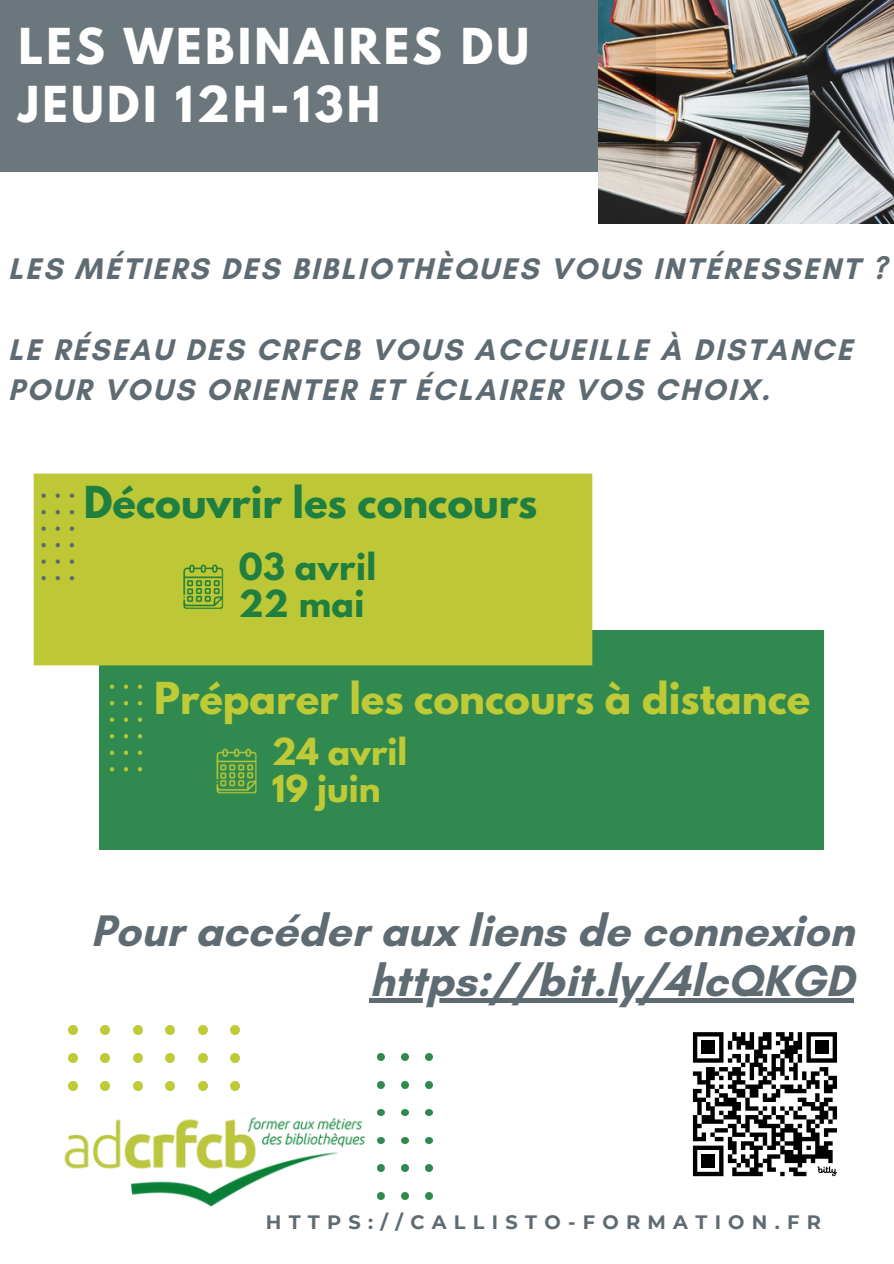
<style>
.page{position:relative;width:894px;height:1264px;background:#fff}
.page>*{position:absolute;margin:0;border:0;box-sizing:border-box;transform-origin:0 0}
.t1{font:700 45px "Glacial Indifference";color:#5f6b72}
.t2{font:700 43.8px/58.5px "League Spartan";letter-spacing:.075em;color:#fff}
.t3{font:700 39px "League Spartan";color:#bfca37}
.t4{font:700 39px "League Spartan";color:#1e7f40}
.t5{font:700 33px/37.2px "League Spartan";color:#bfca37}
.t6{font:700 33px/37.2px "League Spartan";letter-spacing:.015em;color:#1e7f40}
.t7{font:700 30.3px/40.5px "Glacial Indifference";letter-spacing:.075em;color:#5f6b72}
.t8{font:700 19.35px "Montserrat";letter-spacing:.375em;color:#5f6b72}
</style>
<div class="page">
<svg style="left:377px;top:1053px;width:7px;height:7px"></svg>
<svg style="left:377px;top:1081px;width:7px;height:7px"></svg>
<svg style="left:377px;top:1109px;width:7px;height:6px"></svg>
<svg style="left:377px;top:1137px;width:7px;height:6px"></svg>
<svg style="left:377px;top:1164px;width:7px;height:7px"></svg>
<svg style="left:377px;top:1192px;width:7px;height:7px"></svg>
<svg style="left:401px;top:1081px;width:7px;height:7px"></svg>
<svg style="left:401px;top:1164px;width:7px;height:7px"></svg>
<svg style="left:401px;top:1192px;width:7px;height:7px"></svg>
<svg style="left:401px;top:1109px;width:7px;height:6px"></svg>
<svg style="left:401px;top:1137px;width:7px;height:6px"></svg>
<svg style="left:401px;top:1053px;width:7px;height:7px"></svg>
<div style="left:0;top:0;width:655px;height:172px;background:#6c777d"></div>
<div style="left:99px;top:630px;width:724px;height:220px;background:#30894f"></div>
<svg style="left:425px;top:1109px;width:7px;height:6px"></svg>
<svg style="left:425px;top:1137px;width:7px;height:6px"></svg>
<svg style="left:425px;top:1164px;width:7px;height:7px"></svg>
<svg style="left:425px;top:1192px;width:7px;height:7px"></svg>
<svg style="left:425px;top:1053px;width:7px;height:7px"></svg>
<svg style="left:425px;top:1081px;width:7px;height:7px"></svg>
<img style="left:598px;top:0;width:295px;height:223px">
<svg style="left:68px;top:1025px;width:9px;height:9px"></svg>
<svg style="left:68px;top:1053px;width:9px;height:9px"></svg>
<svg style="left:68px;top:1081px;width:9px;height:9px"></svg>
<svg style="left:101px;top:1025px;width:9px;height:9px"></svg>
<svg style="left:101px;top:1053px;width:9px;height:9px"></svg>
<svg style="left:101px;top:1081px;width:9px;height:9px"></svg>
<svg style="left:133px;top:1025px;width:9px;height:9px"></svg>
<svg style="left:133px;top:1053px;width:9px;height:9px"></svg>
<svg style="left:133px;top:1081px;width:9px;height:9px"></svg>
<img style="left:109px;top:684px;width:34px;height:88px">
<svg style="left:166px;top:1025px;width:9px;height:9px"></svg>
<svg style="left:166px;top:1053px;width:9px;height:9px"></svg>
<svg style="left:166px;top:1081px;width:9px;height:9px"></svg>
<svg style="left:198px;top:1025px;width:9px;height:9px"></svg>
<svg style="left:198px;top:1053px;width:9px;height:9px"></svg>
<svg style="left:198px;top:1081px;width:9px;height:9px"></svg>
<div style="left:33px;top:473px;width:560px;height:193px;background:#bec837"></div>
<svg style="left:231px;top:1025px;width:9px;height:9px"></svg>
<svg style="left:231px;top:1053px;width:9px;height:9px"></svg>
<svg style="left:231px;top:1081px;width:9px;height:9px"></svg>
<img style="left:216px;top:748px;width:41px;height:46px">
<img style="left:64px;top:1117px;width:302px;height:90px">
<svg style="left:692px;top:1032px;width:144px;height:144px"></svg>
<div style="left:701px;top:1154px;width:13px;height:13px;background:#000"></div>
<hr style="left:369px;top:998px;width:484px;height:4px;background:#5f6b72">
<p class="t2" style="left:18px;top:23px;width:512px">LES WEBINAIRES DU<br>JEUDI 12H-13H</p>
<p class="t7" style="left:8px;top:248px;width:879px">LES MÉTIERS DES BIBLIOTHÈQUES VOUS INTÉRESSENT ?</p>
<h5 class="t7" style="left:8px;top:329px;width:845px">LE RÉSEAU DES CRFCB VOUS ACCUEILLE À DISTANCE<br>POUR VOUS ORIENTER ET ÉCLAIRER VOS CHOIX.</h5>
<h4 class="t4" style="left:84px;top:483px;width:455px">Découvrir les concours</h4>
<h1 class="t6" style="left:238px;top:552px;width:139px">03 avril<br>22 mai</h1>
<h4 class="t3" style="left:154px;top:679px;width:657px">Préparer les concours à distance</h4>
<p class="t5" style="left:272px;top:737px;width:137px">24 avril<br>19 juin</p>
<h3 class="t1" style="left:91px;top:903px;width:764px">Pour accéder aux liens de connexion</h3>
<h5 class="t1" style="left:369px;top:953px;width:486px">https://bit.ly/4lcQKGD</h5>
<p class="t8" style="left:266px;top:1210px;width:556px">HTTPS://CALLISTO-FORMATION.FR</p>
</div>
